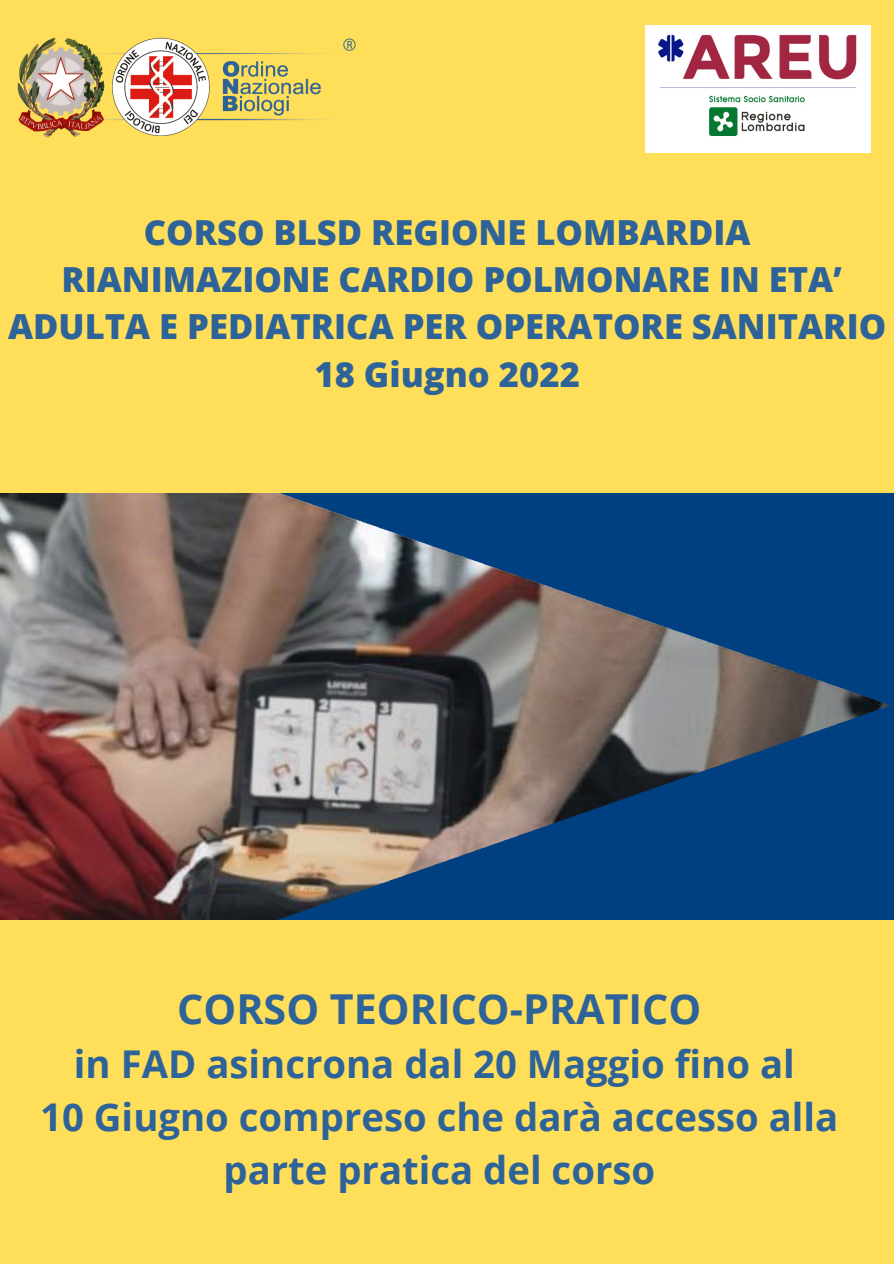
<style>
.page{position:relative;width:894px;height:1264px;background:#fff}
.page>*{position:absolute;margin:0;border:0;box-sizing:border-box;transform-origin:0 0}
.t1{font:700 41.25px "Open Sans";color:#2d6399}
.t2{font:700 38.25px/52.9px "Open Sans";color:#2d6399;text-align:center}
.t3{font:800 34.5px/47.2px "Open Sans";color:#2d6399;text-align:center}
</style>
<div class="page">
<div style="left:0;top:0;width:893px;height:1263px;background:#ffde59"></div>
<img style="left:17px;top:37px;width:339px;height:101px">
<img style="left:0;top:494px;width:893px;height:425px">
<img style="left:645px;top:26px;width:225px;height:127px">
<p class="t3" style="left:144px;top:208px;width:608px">CORSO BLSD REGIONE LOMBARDIA</p>
<p class="t3" style="left:8px;top:255px;width:879px">RIANIMAZIONE CARDIO POLMONARE IN ETA’<br>ADULTA E PEDIATRICA PER OPERATORE SANITARIO</p>
<p class="t3" style="left:314px;top:350px;width:267px">18 Giugno 2022</p>
<p class="t1" style="left:177px;top:979px;width:525px">CORSO TEORICO-PRATICO</p>
<p class="t2" style="left:74px;top:1036px;width:722px">in FAD asincrona dal 20 Maggio fino al</p>
<p class="t2" style="left:40px;top:1089px;width:799px">10 Giugno compreso che darà accesso alla parte pratica del corso</p>
</div>
